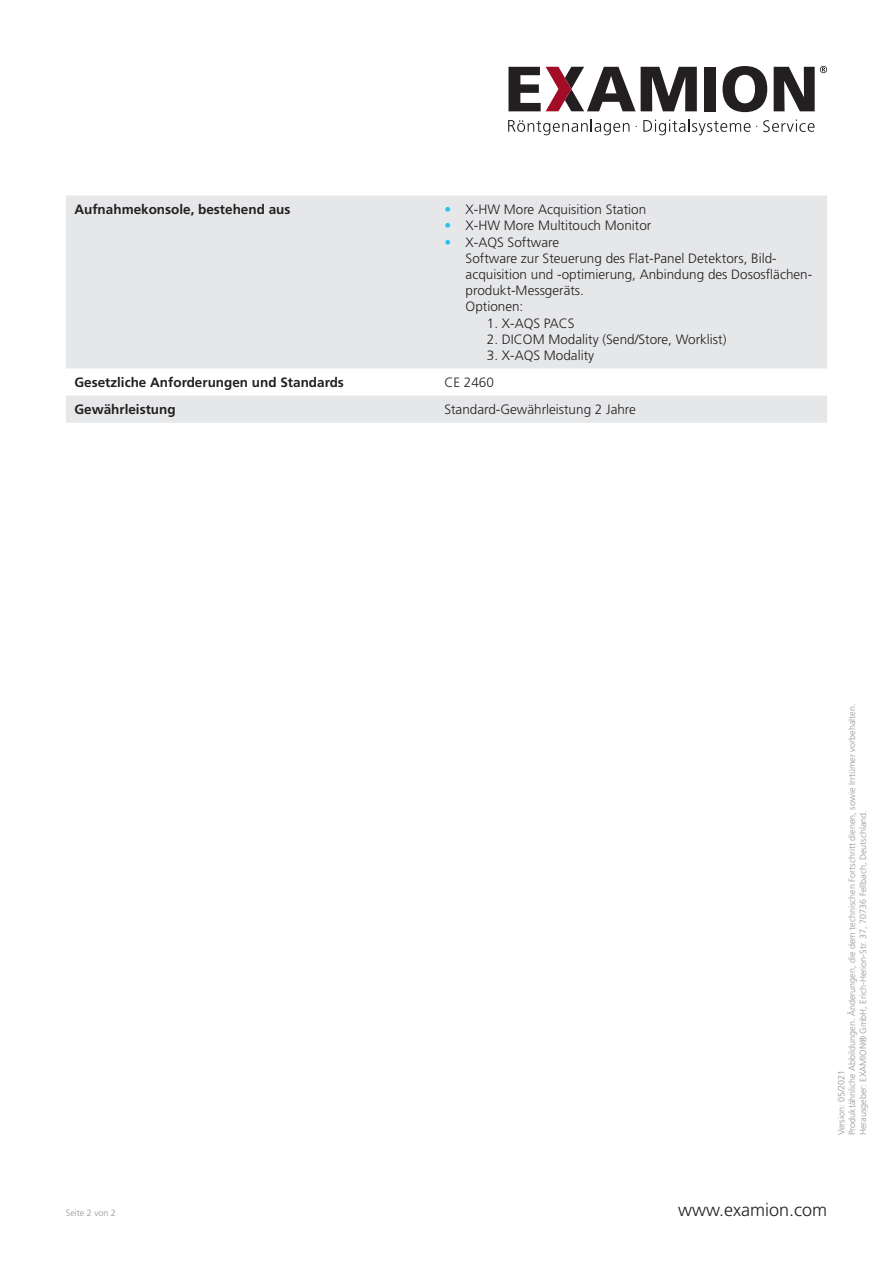
<style>
.page{position:relative;width:893px;height:1263px;background:#fff}
.page>*{position:absolute;margin:0;border:0;box-sizing:border-box;transform-origin:0 0}
.t1{font:300 18px "Frutiger LT Std";color:#231f20}
.t2{font:300 13.5px/16.2px "Frutiger LT Std";color:#231f20}
.t3{font:700 13.5px "Frutiger LT Std";color:#231f20}
.t4{font:300 9px/10.8px "Frutiger LT Std";color:#939598}
.s1{color:#22c2f3}
</style>
<div class="page">
<div style="left:704px;top:67px;width:12px;height:44px;background:#231f20"></div>
<svg style="left:722px;top:66px;width:45px;height:46px"></svg>
<svg style="left:774px;top:66px;width:53px;height:45px"></svg>
<svg style="left:508px;top:67px;width:189px;height:44px"></svg>
<svg style="left:508px;top:119px;width:121px;height:16px"></svg>
<svg style="left:643px;top:119px;width:114px;height:16px"></svg>
<svg style="left:763px;top:120px;width:52px;height:12px"></svg>
<svg style="left:66px;top:196px;width:761px;height:227px;fill:#e6e7e9"></svg>
<p class="t3" style="left:74px;top:202px;width:218px">Aufnahmekonsole, bestehend aus</p>
<p class="t2" style="left:444px;top:202px;width:203px"><span class="s1">•</span> X-HW More Acquisition Station</p>
<p class="t2" style="left:444px;top:218px;width:209px"><span class="s1">•</span> X-HW More Multitouch Monitor</p>
<p class="t2" style="left:466px;top:234px;width:348px;text-indent:-21px"><span class="s1">•</span> X-AQS Software<br>Software zur Steuerung des Flat-Panel Detektors, Bild&shy;acquisition und -optimierung, Anbindung des Dososflächen&shy;produkt-Messgeräts.<br>Optionen:</p>
<p class="t2" style="left:487px;top:315px;width:89px">1. X-AQS PACS</p>
<p class="t2" style="left:487px;top:331px;width:241px">2. DICOM Modality (Send/Store, Worklist)</p>
<p class="t2" style="left:487px;top:347px;width:109px">3. X-AQS Modality</p>
<p class="t3" style="left:74px;top:374px;width:271px">Gesetzliche Anforderungen und Standards</p>
<p class="t2" style="left:444px;top:375px;width:51px">CE 2460</p>
<p class="t3" style="left:74px;top:402px;width:103px">Gewährleistung</p>
<p class="t2" style="left:444px;top:402px;width:193px">Standard-Gewährleistung 2 Jahre</p>
<p class="t4" style="left:66px;top:1208px;width:52px">Seite 2 von 2</p>
<p class="t4" style="left:836px;top:1135px;width:433px;rotate:-90deg">Version: 05/2021<br>Produktähnliche Abbildungen. Änderungen, die dem technischen Fortschritt dienen, sowie Irrtümer vorbehalten.<br>Herausgeber: EXAMION® GmbH, Erich-Herion-Str. 37, 70736 Fellbach, Deutschland.</p>
<h1 class="t1" style="left:678px;top:1200px;width:151px">www.examion.com</h1>
</div>
